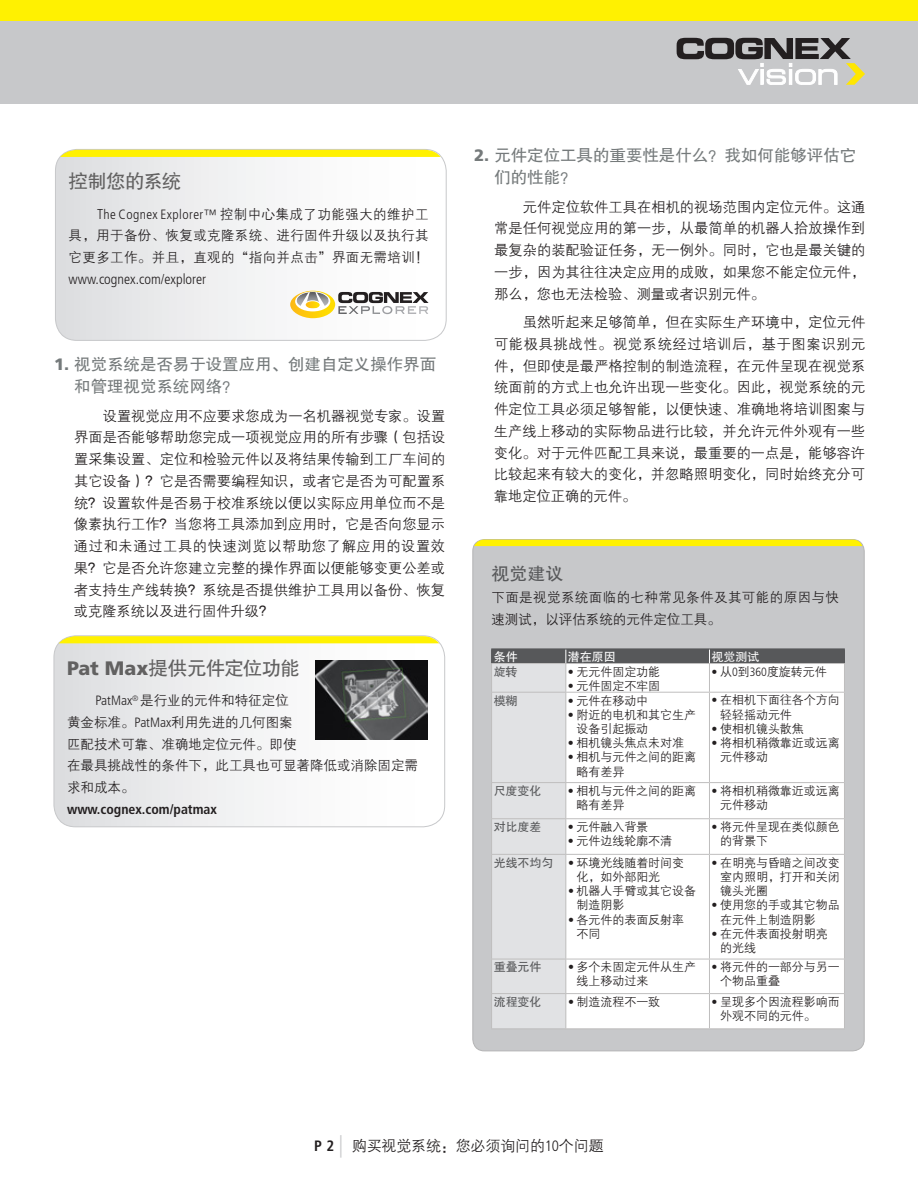
<style>
.page{position:relative;width:918px;height:1188px;background:#fff}
.page>*{position:absolute;margin:0;border:0;box-sizing:border-box;transform-origin:0 0}
.t1{font:19.5px "FZHTJW GB1 0";letter-spacing:-.035em;color:#626161}
.t2{font:18px "FZHTJW GB1 0";color:#57585a}
.t3{font:16.5px/21.8px "FZHTJW GB1 0";letter-spacing:-.005em;color:#757a7b}
.t4{font:15px "FZZDXJW GB1 0";letter-spacing:-.01em;color:#231f20}
.t5{font:14.25px/21.8px "FZZDXJW GB1 0";color:#231f20;text-align:justify}
.t6{font:300 condensed 14.25px "Frutiger LT Std";color:#231f20}
.t7{font:700 condensed 13.8px "Frutiger LT Std";color:#231f20}
.t8{font:13.5px/21.8px "FZZDXJW GB1 0";color:#231f20}
.t9{font:13.5px/21.8px "FZZDXJW GB1 0";letter-spacing:.025em;color:#231f20}
.t10{font:13.5px/21.8px "FZZDXJW GB1 0";letter-spacing:.03em;color:#231f20}
.t11{font:300 condensed 13.5px "Frutiger LT Std";letter-spacing:.035em;color:#231f20}
.t12{font:12px/14.2px "FZZDXJW GB1 0";letter-spacing:-.005em;color:#231f20}
.t13{font:12px "FZHTJW GB1 0";letter-spacing:-.005em;color:#57585a}
.t14{font:12px "FZHTJW GB1 0";color:#fff}
.s1{font-size:14.25px}
.s2{font-family:"FZZDXJW GB1 0";font-weight:400;font-stretch:normal}
.s3{font-family:"Frutiger LT Std";font-weight:900}
.s4{font-family:"Frutiger LT Std";font-weight:300;font-stretch:condensed}
.s5{font-family:"FZHTJW GB1 0";color:#57585a}
.s6{font-family:"Frutiger LT Std";font-weight:700;font-stretch:condensed}
.s7{font-family:"Frutiger LT Std";font-weight:300;font-stretch:condensed;font-size:22.5px;color:#c7c8ca}
</style>
<div class="page">
<div style="left:0;top:0;width:918px;height:104px;background:#c7c8ca"></div>
<div style="left:0;top:0;width:918px;height:20px;background:#fff101"></div>
<svg style="left:677px;top:38px;width:188px;height:47px"></svg>
<svg style="left:54px;top:642px;width:391px;height:185px"></svg>
<div style="left:54px;top:635px;width:391px;height:192px;border:1px solid #c7c8ca;border-radius:22px"></div>
<svg style="left:59px;top:636px;width:380px;height:7px;background:#fdf00d"></svg>
<img style="left:315px;top:661px;width:112px;height:79px">
<div style="left:473px;top:540px;width:391px;height:511px;background:#c7c8ca;border-radius:12px"></div>
<div style="left:474px;top:540px;width:388px;height:6px;background:#fff101"></div>
<svg style="left:491px;top:649px;width:354px;height:379px;background:#f1f1f2"></svg>
<hr style="left:491px;top:693px;width:1px;height:89px;background:#bfbebe">
<hr style="left:844px;top:693px;width:1px;height:89px;background:#bfbebe">
<hr style="left:491px;top:783px;width:1px;height:35px;background:#bfbebe">
<hr style="left:844px;top:783px;width:1px;height:35px;background:#bfbebe">
<hr style="left:491px;top:819px;width:1px;height:35px;background:#bfbebe">
<hr style="left:844px;top:819px;width:1px;height:35px;background:#bfbebe">
<hr style="left:491px;top:855px;width:1px;height:104px;background:#bfbebe">
<hr style="left:844px;top:855px;width:1px;height:104px;background:#bfbebe">
<hr style="left:491px;top:959px;width:1px;height:34px;background:#bfbebe">
<hr style="left:844px;top:959px;width:1px;height:34px;background:#bfbebe">
<hr style="left:491px;top:1028px;width:75px;height:1px;background:#bfbebe">
<hr style="left:566px;top:1028px;width:143px;height:1px;background:#bfbebe">
<hr style="left:709px;top:1028px;width:136px;height:1px;background:#bfbebe">
<svg style="left:55px;top:149px;width:391px;height:191px"></svg>
<div style="left:55px;top:149px;width:392px;height:192px;border:1px solid #c7c8ca;border-radius:22px"></div>
<svg style="left:60px;top:150px;width:381px;height:7px;background:#fef009"></svg>
<svg style="left:290px;top:291px;width:139px;height:27px"></svg>
<h1 class="t1" style="left:69px;top:171px;width:114px">控制您的系统</h1>
<p class="t11" style="left:97px;top:206px;width:333px"><span class="s1">T</span>he Cognex Explorer™ <span class="s2">控制中心集成了功能强大的维护工</span></p>
<p class="t9" style="left:69px;top:225px;width:362px">具，用于备份、恢复或克隆系统、进行固件升级以及执行其它更多工作。并且，直观的“指向并点击”界面无需培训！</p>
<p class="t6" style="left:69px;top:271px;width:139px">www.cognex.com/explorer</p>
<p class="t3" style="left:74px;top:354px;width:363px;text-indent:-20px"><span class="s3">1.</span> 视觉系统是否易于设置应用、创建自定义操作界面和管理视觉系统网络？</p>
<p class="t5" style="left:74px;top:405px;width:373px;text-indent:29px">设置视觉应用不应要求您成为一名机器视觉专家。设置界面是否能够帮助您完成一项视觉应用的所有步骤（包括设置采集设置、定位和检验元件以及将结果传输到工厂车间的其它设备）？它是否需要编程知识，或者它是否为可配置系统？设置软件是否易于校准系统以便以实际应用单位而不是像素执行工作？当您将工具添加到应用时，它是否向您显示通过和未通过工具的快速浏览以帮助您了解应用的设置效果？它是否允许您建立完整的操作界面以便能够变更公差或者支持生产线转换？系统是否提供维护工具用以备份、恢复或克隆系统以及进行固件升级？</p>
<h1 class="t1" style="left:67px;top:657px;width:234px"><span class="s3">Pat Max</span>提供元件定位功能</h1>
<p class="t8" style="left:67px;top:690px;width:352px;text-indent:28px"><span class="s4">PatMax</span><sup>®</sup> 是行业的元件和特征定位<br>黄金标准。<span class="s4">PatMax</span>利用先进的几何图案<br>匹配技术可靠、准确地定位元件。即使<br>在最具挑战性的条件下，此工具也可显著降低或消除固定需求和成本。</p>
<p class="t7" style="left:67px;top:801px;width:151px">www.cognex.com/patmax</p>
<p class="t3" style="left:494px;top:145px;width:363px;text-indent:-20px"><span class="s3">2.</span> 元件定位工具的重要性是什么？我如何能够评估它们的性能？</p>
<p class="t5" style="left:494px;top:196px;width:373px;text-indent:29px">元件定位软件工具在相机的视场范围内定位元件。这通常是任何视觉应用的第一步，从最简单的机器人拾放操作到最复杂的装配验证任务，无一例外。同时，它也是最关键的一步，因为其往往决定应用的成败，如果您不能定位元件，那么，您也无法检验、测量或者识别元件。</p>
<p class="t5" style="left:494px;top:312px;width:373px;text-indent:29px">虽然听起来足够简单，但在实际生产环境中，定位元件可能极具挑战性。视觉系统经过培训后，基于图案识别元件，但即使是最严格控制的制造流程，在元件呈现在视觉系统面前的方式上也允许出现一些变化。因此，视觉系统的元件定位工具必须足够智能，以便快速、准确地将培训图案与生产线上移动的实际物品进行比较，并允许元件外观有一些变化。对于元件匹配工具来说，最重要的一点是，能够容许比较起来有较大的变化，并忽略照明变化，同时始终充分可靠地定位正确的元件。</p>
<p class="t2" style="left:491px;top:564px;width:73px">视觉建议</p>
<p class="t10" style="left:491px;top:587px;width:349px">下面是视觉系统面临的七种常见条件及其可能的原因与快速测试，以评估系统的元件定位工具。</p>
<p class="t14" style="left:494px;top:651px;width:25px">条件</p>
<p class="t14" style="left:568px;top:651px;width:49px">潜在原因</p>
<p class="t14" style="left:712px;top:651px;width:49px">视觉测试</p>
<p class="t13" style="left:494px;top:665px;width:25px">旋转</p>
<p class="t12" style="left:568px;top:665px;width:94px"><span class="s4">•</span> 无元件固定功能</p>
<p class="t12" style="left:568px;top:679px;width:94px"><span class="s4">•</span> 元件固定不牢固</p>
<p class="t12" style="left:712px;top:665px;width:117px"><span class="s4">•</span> 从<span class="s4">0</span>到<span class="s4">360</span>度旋转元件</p>
<p class="t13" style="left:494px;top:694px;width:25px">模糊</p>
<p class="t12" style="left:568px;top:694px;width:82px"><span class="s4">•</span> 元件在移动中</p>
<p class="t12" style="left:577px;top:708px;width:121px;text-indent:-9px"><span class="s4">•</span> 附近的电机和其它生产设备引起振动</p>
<p class="t12" style="left:568px;top:736px;width:118px"><span class="s4">•</span> 相机镜头焦点未对准</p>
<p class="t12" style="left:577px;top:751px;width:121px;text-indent:-9px"><span class="s4">•</span> 相机与元件之间的距离略有差异</p>
<p class="t12" style="left:720px;top:694px;width:121px;text-indent:-9px"><span class="s4">•</span> 在相机下面往各个方向轻轻摇动元件</p>
<p class="t12" style="left:712px;top:722px;width:94px"><span class="s4">•</span> 使相机镜头散焦</p>
<p class="t12" style="left:720px;top:736px;width:121px;text-indent:-9px"><span class="s4">•</span> 将相机稍微靠近或远离元件移动</p>
<p class="t13" style="left:494px;top:784px;width:49px">尺度变化</p>
<p class="t12" style="left:577px;top:784px;width:121px;text-indent:-9px"><span class="s4">•</span> 相机与元件之间的距离略有差异</p>
<p class="t12" style="left:720px;top:784px;width:121px;text-indent:-9px"><span class="s4">•</span> 将相机稍微靠近或远离元件移动</p>
<p class="t13" style="left:494px;top:820px;width:49px">对比度差</p>
<p class="t12" style="left:568px;top:820px;width:82px"><span class="s4">•</span> 元件融入背景</p>
<p class="t12" style="left:568px;top:834px;width:106px"><span class="s4">•</span> 元件边线轮廓不清</p>
<p class="t12" style="left:720px;top:820px;width:121px;text-indent:-9px"><span class="s4">•</span> 将元件呈现在类似颜色的背景下</p>
<p class="t12" style="left:577px;top:856px;width:109px;text-indent:-83px"><span class="s5">光线不均匀</span> <span class="s4">•</span> 环境光线随着时间变化，如外部阳光</p>
<p class="t12" style="left:577px;top:884px;width:121px;text-indent:-9px"><span class="s4">•</span> 机器人手臂或其它设备制造阴影</p>
<p class="t12" style="left:577px;top:913px;width:109px;text-indent:-9px"><span class="s4">•</span> 各元件的表面反射率不同</p>
<p class="t12" style="left:720px;top:856px;width:121px;text-align:justify;text-indent:-9px"><span class="s4">•</span> 在明亮与昏暗之间改变室内照明，打开和关闭镜头光圈</p>
<p class="t12" style="left:720px;top:898px;width:121px;text-indent:-9px"><span class="s4">•</span> 使用您的手或其它物品在元件上制造阴影</p>
<p class="t12" style="left:720px;top:927px;width:109px;text-indent:-9px"><span class="s4">•</span> 在元件表面投射明亮的光线</p>
<p class="t13" style="left:494px;top:961px;width:49px">重叠元件</p>
<p class="t12" style="left:577px;top:960px;width:121px;text-indent:-9px"><span class="s4">•</span> 多个未固定元件从生产线上移动过来</p>
<p class="t12" style="left:720px;top:960px;width:121px;text-indent:-9px"><span class="s4">•</span> 将元件的一部分与另一个物品重叠</p>
<p class="t13" style="left:494px;top:995px;width:49px">流程变化</p>
<p class="t12" style="left:568px;top:995px;width:94px"><span class="s4">•</span> 制造流程不一致</p>
<p class="t12" style="left:720px;top:995px;width:121px;text-indent:-9px"><span class="s4">•</span> 呈现多个因流程影响而外观不同的元件。</p>
<p class="t4" style="left:314px;top:1138px;width:291px"><span class="s6">P 2</span> <span class="s7">|</span> 购买视觉系统：您必须询问的<span class="s4">10</span>个问题</p>
</div>
